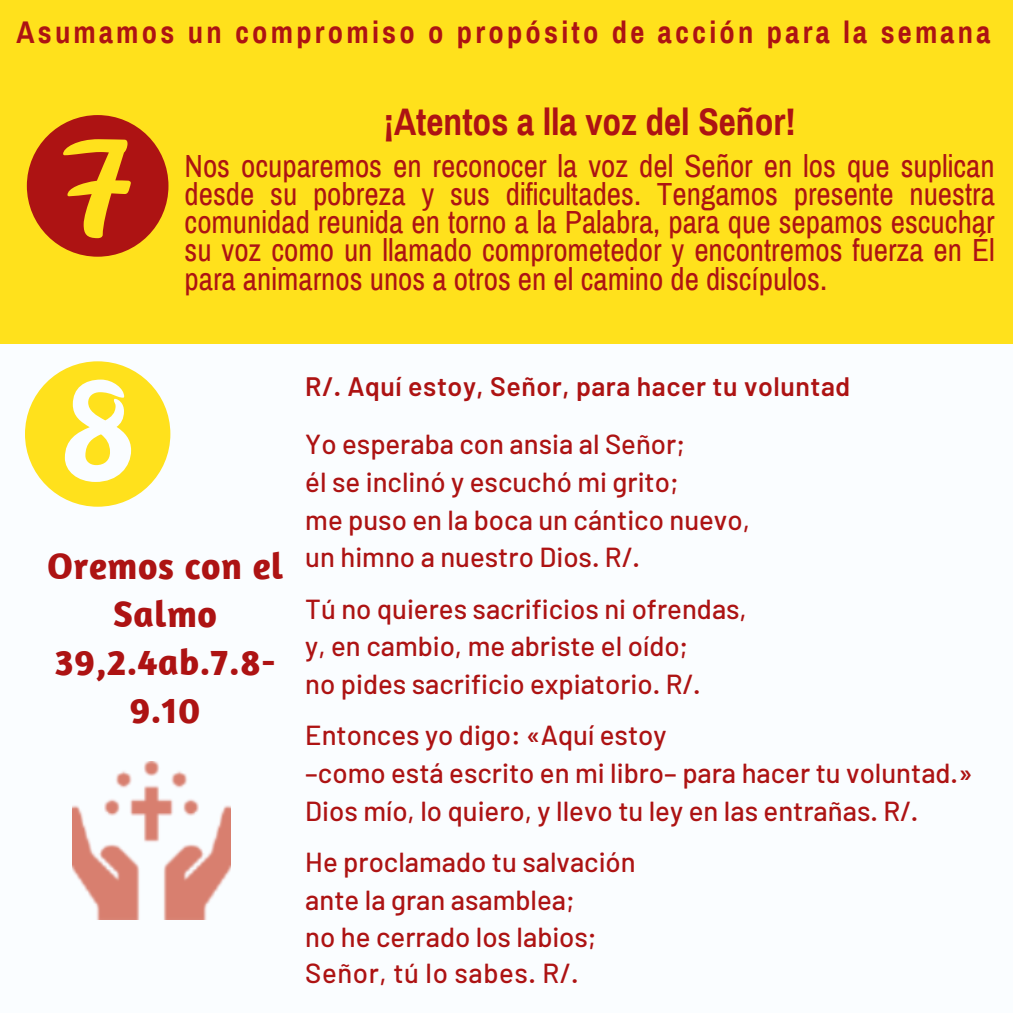
<style>
.page{position:relative;width:1013px;height:1013px;background:#fff}
.page>*{position:absolute;margin:0;border:0;box-sizing:border-box;transform-origin:0 0}
.t1{font:700 37.5px/47.8px "Amaranth";letter-spacing:.015em;color:#ad1313;text-align:center}
.t2{font:700 37.5px "Archivo Narrow";color:#ad1313}
.t3{font:31.25px/28.1px "Archivo Narrow";color:#ad1313;text-align:justify}
.t4{font:700 30.62px "Archivo Narrow";letter-spacing:.105em;color:#ad1313}
.t5{font:500 27.5px "Barlow";color:#ad1313}
.t6{font:500 27.5px "Barlow";letter-spacing:.02em;color:#ad1313}
.t7{font:600 26.62px "Barlow";letter-spacing:.02em;color:#ad1313}
</style>
<div class="page">
<div style="left:0;top:0;width:1012px;height:1012px;background:#ffe11c"></div>
<div style="left:0;top:344px;width:1012px;height:668px;background:#fafdff"></div>
<svg style="left:27px;top:115px;width:141px;height:142px"></svg>
<svg style="left:25px;top:361px;width:145px;height:145px"></svg>
<img style="left:73px;top:762px;width:157px;height:157px">
<p class="t4" style="left:16px;top:16px;width:975px">Asumamos un compromiso o propósito de acción para la semana</p>
<p class="t2" style="left:384px;top:102px;width:413px">¡Atentos a lla voz del Señor!</p>
<p class="t3" style="left:184px;top:152px;width:811px">Nos ocuparemos en reconocer la voz del Señor en los que suplican desde su pobreza y sus dificultades. Tengamos presente nuestra comunidad reunida en torno a la Palabra, para que sepamos escuchar su voz como un llamado comprometedor y encontremos fuerza en Él para animarnos unos a otros en el camino de discípulos.</p>
<p class="t1" style="left:47px;top:541px;width:238px">Oremos con el<br>Salmo<br>39,2.4ab.7.8-<br>9.10</p>
<p class="t7" style="left:305px;top:369px;width:546px">R/. Aquí estoy, Señor, para hacer tu voluntad</p>
<p class="t5" style="left:305px;top:426px;width:381px">Yo esperaba con ansia al Señor;</p>
<p class="t5" style="left:305px;top:464px;width:375px">él se inclinó y escuchó mi grito;</p>
<p class="t5" style="left:305px;top:502px;width:446px">me puso en la boca un cántico nuevo,</p>
<p class="t5" style="left:305px;top:540px;width:336px">un himno a nuestro Dios. R/.</p>
<p class="t5" style="left:305px;top:591px;width:443px">Tú no quieres sacrificios ni ofrendas,</p>
<p class="t5" style="left:305px;top:629px;width:384px">y, en cambio, me abriste el oído;</p>
<p class="t5" style="left:305px;top:666px;width:397px">no pides sacrificio expiatorio. R/.</p>
<p class="t5" style="left:305px;top:717px;width:363px">Entonces yo digo: «Aquí estoy</p>
<p class="t5" style="left:305px;top:755px;width:669px">–como está escrito en mi libro– para hacer tu voluntad.»</p>
<p class="t5" style="left:305px;top:793px;width:614px">Dios mío, lo quiero, y llevo tu ley en las entrañas. R/.</p>
<p class="t5" style="left:305px;top:844px;width:332px">He proclamado tu salvación</p>
<p class="t5" style="left:305px;top:882px;width:271px">ante la gran asamblea;</p>
<p class="t5" style="left:305px;top:919px;width:293px">no he cerrado los labios;</p>
<p class="t6" style="left:305px;top:955px;width:275px">Señor, tú lo sabes. R/.</p>
</div>
